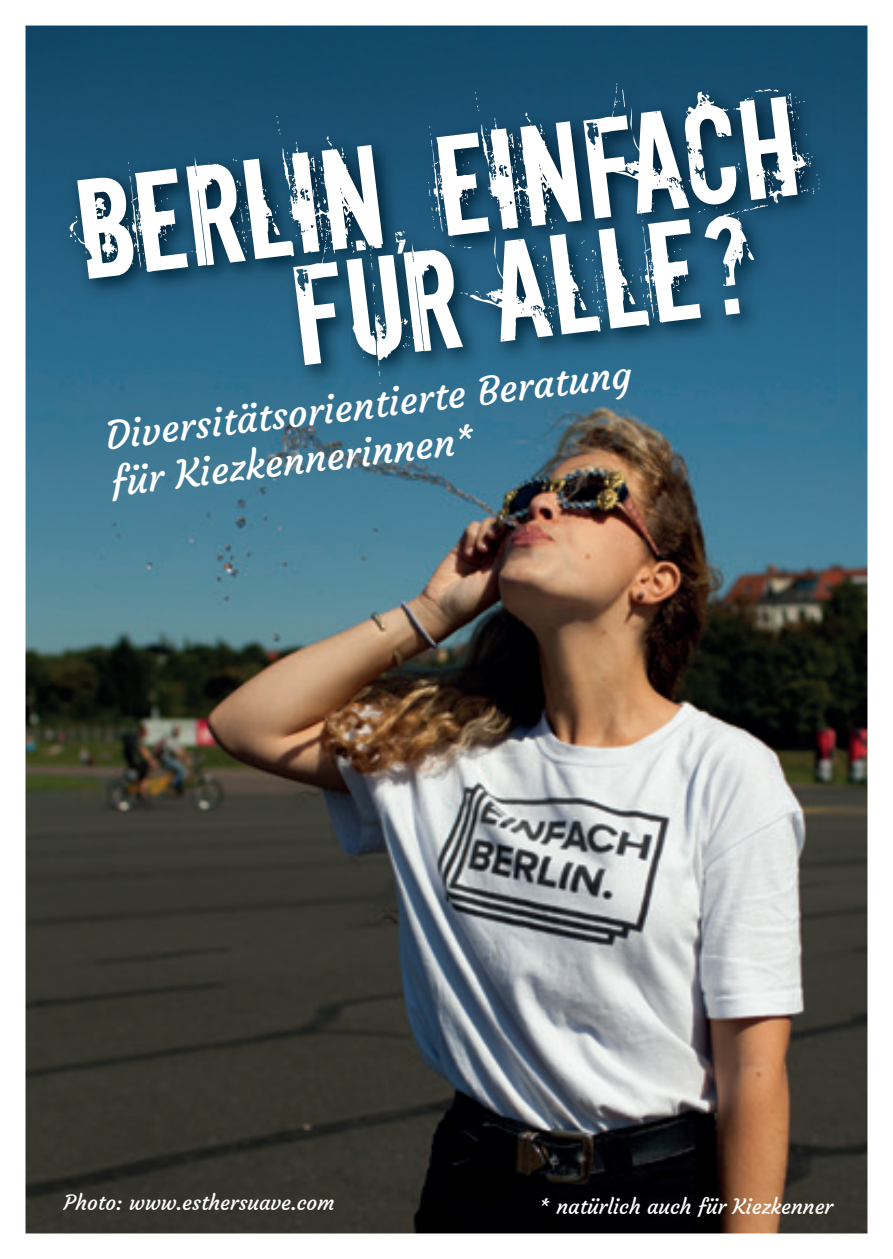
<style>
.page{position:relative;width:893px;height:1259px;background:#fff}
.page>*{position:absolute;margin:0;border:0;box-sizing:border-box;transform-origin:0 0}
.t1{font:135px/111.3px "Downcome";color:#fff}
.t2{font:39px/46.5px "Courgette";color:#fff}
.t3{font:21px "Courgette";color:#fff}
</style>
<div class="page">
<img style="left:26px;top:26px;width:841px;height:1207px">
<img style="left:59px;top:78px;width:780px;height:320px">
<h1 class="t1" style="left:271px;top:146px;width:525px;text-indent:-204px;rotate:-7deg">Berlin, einfach für alle?</h1>
<h2 class="t2" style="left:103px;top:414px;width:531px;rotate:-7deg">Diversitätsorientierte Beratung für Kiezkennerinnen*</h2>
<p class="t3" style="left:64px;top:1189px;width:272px">Photo: www.esthersuave.com</p>
<p class="t3" style="left:539px;top:1193px;width:295px">* natürlich auch für Kiezkenner</p>
</div>
